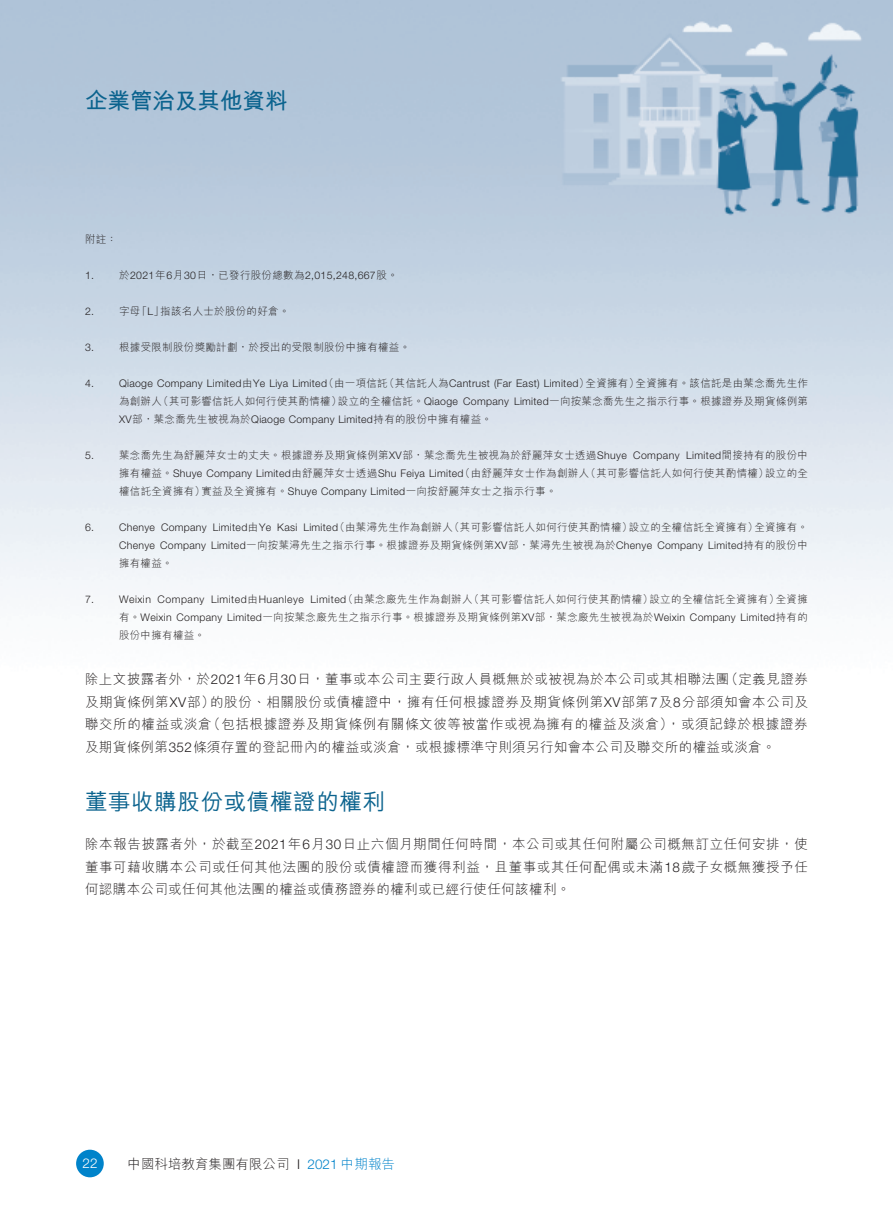
<style>
.page{position:relative;width:893px;height:1212px;background:#fff}
.page>*{position:absolute;margin:0;border:0;box-sizing:border-box;transform-origin:0 0}
.t1{font:500 22.5px "M Hei HK";letter-spacing:.03em;color:#0b638e}
.t2{font:700 22.5px "M Hei HK";color:#0b638e}
.t3{font:300 13.5px/22.5px "M Hei HK";letter-spacing:.03em;color:#231f20;text-align:justify}
.t4{font:300 13.5px "M Hei HK";color:#231f20}
.t5{font:300 13.5px "Helvetica Neue LT Std";color:#fff}
.t6{font:300 10.5px/18px "M Hei HK";letter-spacing:.03em;color:#231f20;text-align:justify}
.t7{font:300 10.5px "Helvetica Neue LT Std";letter-spacing:.03em;color:#231f20}
.s1{font-family:"M Hei HK"}
.s2{font-family:"Helvetica Neue LT Std"}
.s3{font-family:"Helvetica Neue LT Std";color:#0083ca}
.s4{color:#0083ca}
</style>
<div class="page">
<img style="left:0;top:0;width:872px;height:1178px">
<div style="left:76px;top:1150px;width:28px;height:27px;background:#0083ca;border-radius:50%"></div>
<h1 class="t2" style="left:85px;top:85px;width:204px">企業管治及其他資料</h1>
<p class="t6" style="left:85px;top:230px;width:34px">附註：</p>
<p class="t7" style="left:85px;top:269px;width:314px">1. <span class="s1">於</span>2021<span class="s1">年</span>6<span class="s1">月</span>30<span class="s1">日，已發行股份總數為</span>2,015,248,667<span class="s1">股。</span></p>
<p class="t6" style="left:85px;top:302px;width:206px"><span class="s2">2.</span> 字母「<span class="s2">L</span>」指該名人士於股份的好倉。</p>
<p class="t6" style="left:85px;top:338px;width:327px"><span class="s2">3.</span> 根據受限制股份獎勵計劃，於授出的受限制股份中擁有權益。</p>
<p class="t7" style="left:85px;top:377px;width:724px">4. Qiaoge Company Limited<span class="s1">由</span>Ye Liya Limited<span class="s1">（由一項信託（其信託人為</span>Cantrust (Far East) Limited<span class="s1">）全資擁有）全資擁有。該信託是由葉念喬先生作</span></p>
<p class="t6" style="left:119px;top:392px;width:690px">為創辦人（其可影響信託人如何行使其酌情權）設立的全權信託。<span class="s2">Qiaoge Company Limited</span>一向按葉念喬先生之指示行事。根據證券及期貨條例第</p>
<p class="t7" style="left:119px;top:413px;width:374px">XV<span class="s1">部，葉念喬先生被視為於</span>Qiaoge Company Limited<span class="s1">持有的股份中擁有權益。</span></p>
<p class="t6" style="left:119px;top:446px;width:690px;text-indent:-34px"><span class="s2">5.</span> 葉念喬先生為舒麗萍女士的丈夫。根據證券及期貨條例第<span class="s2">XV</span>部，葉念喬先生被視為於舒麗萍女士透過<span class="s2">Shuye Company Limited</span>間接持有的股份中擁有權益。<span class="s2">Shuye Company Limited</span>由舒麗萍女士透過<span class="s2">Shu Feiya Limited</span>（由舒麗萍女士作為創辦人（其可影響信託人如何行使其酌情權）設立的全權信託全資擁有）實益及全資擁有。<span class="s2">Shuye Company Limited</span>一向按舒麗萍女士之指示行事。</p>
<p class="t6" style="left:85px;top:518px;width:724px"><span class="s2">6. Chenye Company Limited</span>由<span class="s2">Ye Kasi Limited</span>（由葉潯先生作為創辦人（其可影響信託人如何行使其酌情權）設立的全權信託全資擁有）全資擁有。</p>
<p class="t7" style="left:119px;top:539px;width:690px">Chenye Company Limited<span class="s1">一向按葉潯先生之指示行事。根據證券及期貨條例第</span>XV<span class="s1">部，葉潯先生被視為於</span>Chenye Company Limited<span class="s1">持有的股份中</span></p>
<p class="t6" style="left:119px;top:554px;width:55px">擁有權益。</p>
<p class="t6" style="left:85px;top:590px;width:724px"><span class="s2">7. Weixin Company Limited</span>由<span class="s2">Huanleye Limited</span>（由葉念廄先生作為創辦人（其可影響信託人如何行使其酌情權）設立的全權信託全資擁有）全資擁</p>
<p class="t7" style="left:119px;top:611px;width:690px"><span class="s1">有。</span>Weixin Company Limited<span class="s1">一向按葉念廄先生之指示行事。根據證券及期貨條例第</span>XV<span class="s1">部，葉念廄先生被視為於</span>Weixin Company Limited<span class="s1">持有的</span></p>
<p class="t6" style="left:119px;top:626px;width:88px">股份中擁有權益。</p>
<p class="t3" style="left:85px;top:668px;width:724px">除上文披露者外，於<span class="s2">2021</span>年<span class="s2">6</span>月<span class="s2">30</span>日，董事或本公司主要行政人員概無於或被視為於本公司或其相聯法團（定義見證券及期貨條例第<span class="s2">XV</span>部）的股份、相關股份或債權證中，擁有任何根據證券及期貨條例第<span class="s2">XV</span>部第<span class="s2">7</span>及<span class="s2">8</span>分部須知會本公司及聯交所的權益或淡倉（包括根據證券及期貨條例有關條文彼等被當作或視為擁有的權益及淡倉），或須記錄於根據證券及期貨條例第<span class="s2">352</span>條須存置的登記冊內的權益或淡倉，或根據標準守則須另行知會本公司及聯交所的權益或淡倉。</p>
<h1 class="t1" style="left:85px;top:785px;width:302px">董事收購股份或債權證的權利</h1>
<p class="t3" style="left:85px;top:833px;width:724px">除本報告披露者外，於截至<span class="s2">2021</span>年<span class="s2">6</span>月<span class="s2">30</span>日止六個月期間任何時間，本公司或其任何附屬公司概無訂立任何安排，使董事可藉收購本公司或任何其他法團的股份或債權證而獲得利益，且董事或其任何配偶或未滿<span class="s2">18</span>歲子女概無獲授予任何認購本公司或任何其他法團的權益或債務證券的權利或已經行使任何該權利。</p>
<p class="t5" style="left:83px;top:1155px;width:17px">22</p>
<p class="t4" style="left:128px;top:1157px;width:269px">中國科培教育集團有限公司 <span class="s2">I</span> <span class="s3">2021</span> <span class="s4">中期報告</span></p>
</div>
